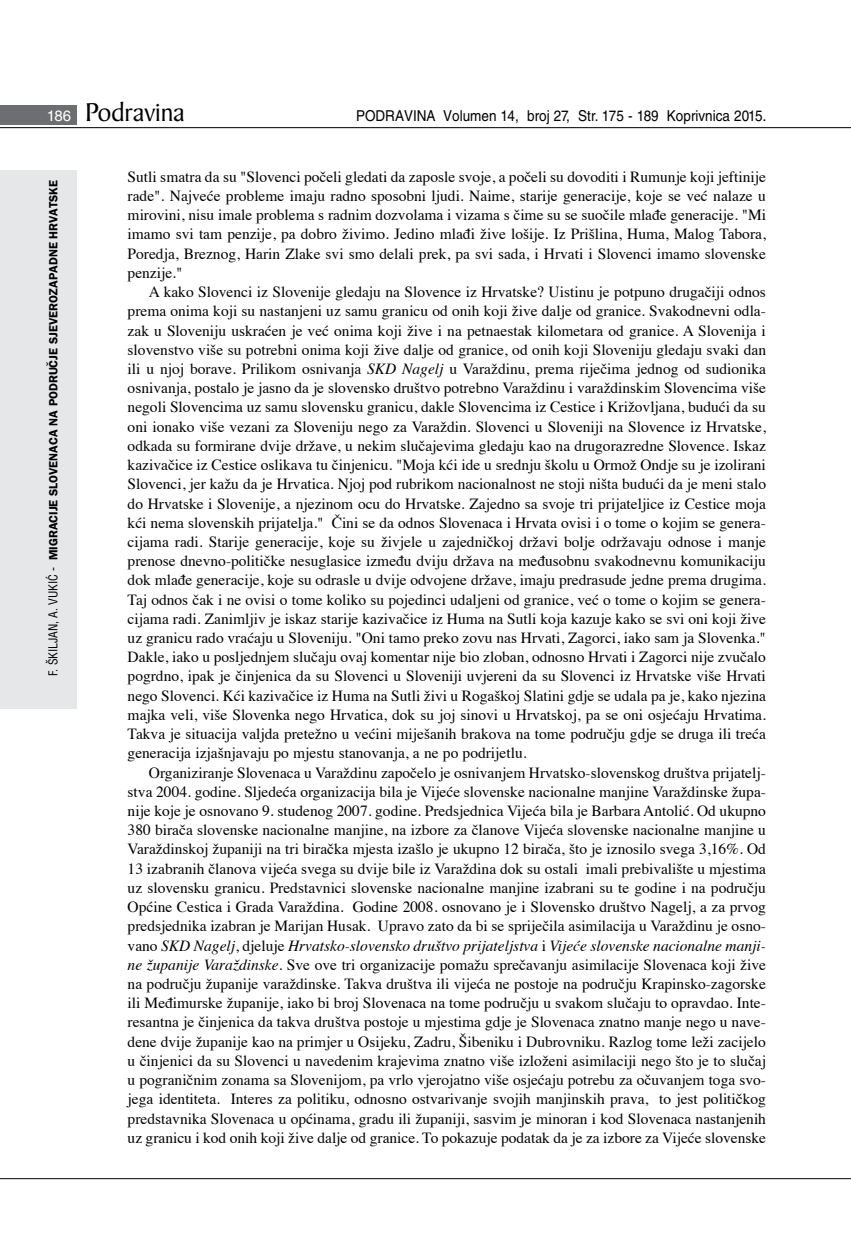
<style>
.page{position:relative;width:851px;height:1234px;background:#fff}
.page>*{position:absolute;margin:0;border:0;box-sizing:border-box;transform-origin:0 0}
.t1{font:27.6px "Baker Signet BT";color:#000}
.t2{font:15.45px/19.2px "Times";color:#000;text-align:justify}
.t3{font:15px "Helvetica LT Skin 29";color:#000;scale:.9 1}
.t4{font:600 12px "ITC Franklin Gothic Skin 29";color:#000}
.t5{font:condensed 12px "Helvetica LT Skin 29";letter-spacing:-.005em;color:#000}
.s1{font-family:"Helvetica LT Skin 29";font-size:15px;color:#fff}
.s2{font-family:"ITC Franklin Gothic Skin 29";font-weight:600;font-stretch:normal}
.s3{font-style:italic}
</style>
<div class="page">
<div style="left:0;top:170px;width:77px;height:538px;background:#e6e7e8"></div>
<div style="left:0;top:105px;width:77px;height:19px;background:#6d6e71"></div>
<hr style="left:0;top:127px;width:850px;height:1px;background:#000">
<hr style="left:0;top:1177px;width:850px;height:1px;background:#000">
<h1 class="t1" style="left:47px;top:95px;width:139px"><span class="s1">186</span> Podravina</h1>
<p class="t3" style="left:356px;top:107px;width:458px">PODRAVINA Volumen 14, broj 27, Str. 175 - 189 Koprivnica 2015.</p>
<p class="t4" style="left:46px;top:238px;width:16px;rotate:-90deg">Hrvatske</p>
<p class="t4" style="left:46px;top:344px;width:8px;rotate:-90deg">sjeverozapadne</p>
<p class="t4" style="left:46px;top:426px;width:27px;rotate:-90deg">na područje</p>
<p class="t4" style="left:46px;top:495px;width:14px;rotate:-90deg">Slovenaca</p>
<p class="t5" style="left:46px;top:675px;width:129px;rotate:-90deg">F. ŠKILJAN, A. VUKIĆ - <span class="s2">Migracije</span></p>
<p class="t2" style="left:128px;top:166px;width:639px">Sutli smatra da su "Slovenci počeli gledati da zaposle svoje, a počeli su dovoditi i Rumunje koji jeftinije rade". Najveće probleme imaju radno sposobni ljudi. Naime, starije generacije, koje se već nalaze u mirovini, nisu imale problema s radnim dozvolama i vizama s čime su se suočile mlađe generacije. "Mi imamo svi tam penzije, pa dobro živimo. Jedino mlađi žive lošije. Iz Prišlina, Huma, Malog Tabora, Poredja, Breznog, Harin Zlake svi smo delali prek, pa svi sada, i Hrvati i Slovenci imamo slovenske penzije."</p>
<p class="t2" style="left:128px;top:281px;width:640px;text-indent:21px">A kako Slovenci iz Slovenije gledaju na Slovence iz Hrvatske? Uistinu je potpuno drugačiji odnos prema onima koji su nastanjeni uz samu granicu od onih koji žive dalje od granice. Svakodnevni odla&shy;zak u Sloveniju uskraćen je već onima koji žive i na petnaestak kilometara od granice. A Slovenija i slovenstvo više su potrebni onima koji žive dalje od granice, od onih koji Sloveniju gledaju svaki dan ili u njoj borave. Prilikom osnivanja <span class="s3">SKD Nagelj</span> u Varaždinu, prema riječima jednog od sudionika osnivanja, postalo je jasno da je slovensko društvo potrebno Varaždinu i varaždinskim Slovencima više negoli Slovencima uz samu slovensku granicu, dakle Slovencima iz Cestice i Križovljana, budući da su oni ionako više vezani za Sloveniju nego za Varaždin. Slovenci u Sloveniji na Slovence iz Hrvatske, odkada su formirane dvije države, u nekim slučajevima gledaju kao na drugorazredne Slovence. Iskaz kazivačice iz Cestice oslikava tu činjenicu. "Moja kći ide u srednju školu u Ormož Ondje su je izolirani Slovenci, jer kažu da je Hrvatica. Njoj pod rubrikom nacionalnost ne stoji ništa budući da je meni stalo do Hrvatske i Slovenije, a njezinom ocu do Hrvatske. Zajedno sa svoje tri prijateljice iz Cestice moja kći nema slovenskih prijatelja." Čini se da odnos Slovenaca i Hrvata ovisi i o tome o kojim se genera&shy;cijama radi. Starije generacije, koje su živjele u zajedničkoj državi bolje održavaju odnose i manje prenose dnevno-političke nesuglasice između dviju država na međusobnu svakodnevnu komunikaciju dok mlađe generacije, koje su odrasle u dvije odvojene države, imaju predrasude jedne prema drugima.<br>Taj odnos čak i ne ovisi o tome koliko su pojedinci udaljeni od granice, već o tome o kojim se genera&shy;cijama radi. Zanimljiv je iskaz starije kazivačice iz Huma na Sutli koja kazuje kako se svi oni koji žive uz granicu rado vraćaju u Sloveniju. "Oni tamo preko zovu nas Hrvati, Zagorci, iako sam ja Slovenka." Dakle, iako u posljednjem slučaju ovaj komentar nije bio zloban, odnosno Hrvati i Zagorci nije zvučalo pogrdno, ipak je činjenica da su Slovenci u Sloveniji uvjereni da su Slovenci iz Hrvatske više Hrvati nego Slovenci. Kći kazivačice iz Huma na Sutli živi u Rogaškoj Slatini gdje se udala pa je, kako njezina majka veli, više Slovenka nego Hrvatica, dok su joj sinovi u Hrvatskoj, pa se oni osjećaju Hrvatima.<br>Takva je situacija valjda pretežno u većini miješanih brakova na tome području gdje se druga ili treća generacija izjašnjavaju po mjestu stanovanja, a ne po podrijetlu.</p>
<p class="t2" style="left:128px;top:761px;width:639px;text-indent:21px">Organiziranje Slovenaca u Varaždinu započelo je osnivanjem Hrvatsko-slovenskog društva prijatelj&shy;stva 2004. godine. Sljedeća organizacija bila je Vijeće slovenske nacionalne manjine Varaždinske župa&shy;nije koje je osnovano 9. studenog 2007. godine. Predsjednica Vijeća bila je Barbara Antolić. Od ukupno 380 birača slovenske nacionalne manjine, na izbore za članove Vijeća slovenske nacionalne manjine u Varaždinskoj županiji na tri biračka mjesta izašlo je ukupno 12 birača, što je iznosilo svega 3,16%. Od 13 izabranih članova vijeća svega su dvije bile iz Varaždina dok su ostali imali prebivalište u mjestima uz slovensku granicu. Predstavnici slovenske nacionalne manjine izabrani su te godine i na području Općine Cestica i Grada Varaždina. Godine 2008. osnovano je i Slovensko društvo Nagelj, a za prvog predsjednika izabran je Marijan Husak. Upravo zato da bi se spriječila asimilacija u Varaždinu je osno&shy;vano <span class="s3">SKD Nagelj</span>, djeluje <span class="s3">Hrvatsko-slovensko društvo prijateljstva</span> i <span class="s3">Vijeće slovenske nacionalne manji&shy;ne županije Varaždinske</span>. Sve ove tri organizacije pomažu sprečavanju asimilacije Slovenaca koji žive na području županije varaždinske. Takva društva ili vijeća ne postoje na području Krapinsko-zagorske ili Međimurske županije, iako bi broj Slovenaca na tome području u svakom slučaju to opravdao. Inte&shy;resantna je činjenica da takva društva postoje u mjestima gdje je Slovenaca znatno manje nego u nave&shy;dene dvije županije kao na primjer u Osijeku, Zadru, Šibeniku i Dubrovniku. Razlog tome leži zacijelo u činjenici da su Slovenci u navedenim krajevima znatno više izloženi asimilaciji nego što je to slučaj u pograničnim zonama sa Slovenijom, pa vrlo vjerojatno više osjećaju potrebu za očuvanjem toga svo&shy;jega identiteta. Interes za politiku, odnosno ostvarivanje svojih manjinskih prava, to jest političkog predstavnika Slovenaca u općinama, gradu ili županiji, sasvim je minoran i kod Slovenaca nastanjenih uz granicu i kod onih koji žive dalje od granice. To pokazuje podatak da je za izbore za Vijeće slovenske</p>
</div>
